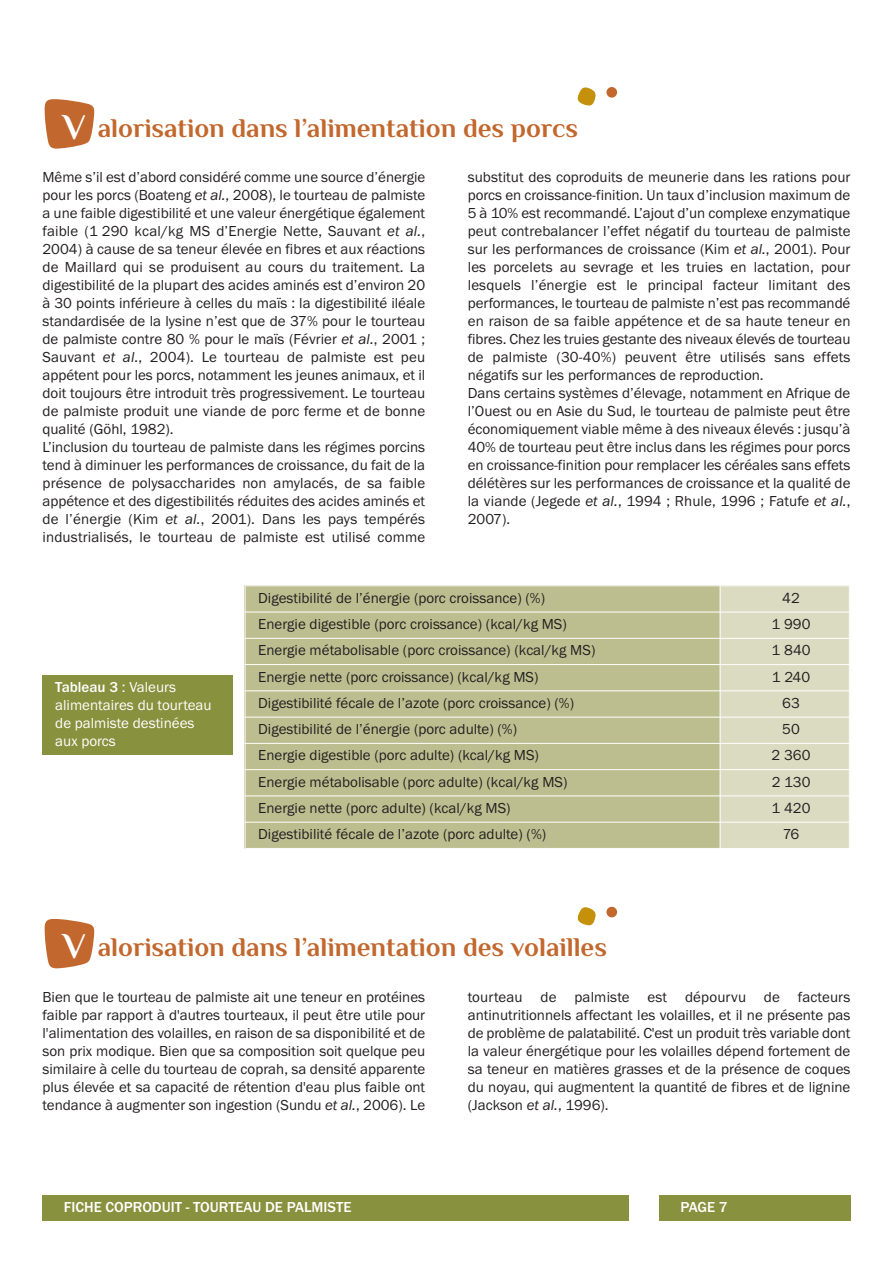
<style>
.page{position:relative;width:893px;height:1263px;background:#fff}
.page>*{position:absolute;margin:0;border:0;box-sizing:border-box;transform-origin:0 0}
.t1{font:700 27px "Philosopher";color:#c2682e}
.t2{font:15px/18px "Franklin Gothic";color:#231f20}
.t3{font:15px/18px "Franklin Gothic";color:#fff}
.t4{font:500 15px "Franklin Gothic";color:#fff}
.s1{font-size:36px;color:#fff}
.s2{font-style:italic}
.s3{font-weight:500}
</style>
<div class="page">
<div style="left:43px;top:1195px;width:586px;height:25px;background:#88913d"></div>
<div style="left:659px;top:1195px;width:191px;height:25px;background:#88913d"></div>
<div style="left:606px;top:87px;width:11px;height:11px;background:#c2682e;border-radius:50%"></div>
<svg style="left:45px;top:99px;width:49px;height:50px;background:#ca7d4c"></svg>
<svg style="left:577px;top:87px;width:19px;height:19px"></svg>
<div style="left:43px;top:675px;width:190px;height:80px;background:#88913d"></div>
<div style="left:245px;top:585px;width:475px;height:27px;background:#bdbe8f"></div>
<div style="left:720px;top:585px;width:130px;height:27px;background:#dbdbc2"></div>
<div style="left:245px;top:612px;width:475px;height:26px;background:#bdbe8f"></div>
<div style="left:720px;top:612px;width:130px;height:26px;background:#dbdbc2"></div>
<div style="left:245px;top:638px;width:475px;height:27px;background:#bdbe8f"></div>
<div style="left:720px;top:638px;width:130px;height:27px;background:#dbdbc2"></div>
<div style="left:245px;top:665px;width:475px;height:26px;background:#bdbe8f"></div>
<div style="left:720px;top:665px;width:130px;height:26px;background:#dbdbc2"></div>
<div style="left:245px;top:691px;width:475px;height:26px;background:#bdbe8f"></div>
<div style="left:720px;top:691px;width:130px;height:26px;background:#dbdbc2"></div>
<div style="left:245px;top:717px;width:475px;height:26px;background:#bdbe8f"></div>
<div style="left:720px;top:717px;width:130px;height:26px;background:#dbdbc2"></div>
<div style="left:245px;top:743px;width:475px;height:27px;background:#bdbe8f"></div>
<div style="left:720px;top:743px;width:130px;height:27px;background:#dbdbc2"></div>
<div style="left:245px;top:770px;width:475px;height:26px;background:#bdbe8f"></div>
<div style="left:720px;top:770px;width:130px;height:26px;background:#dbdbc2"></div>
<div style="left:245px;top:796px;width:475px;height:26px;background:#bdbe8f"></div>
<div style="left:720px;top:796px;width:130px;height:26px;background:#dbdbc2"></div>
<div style="left:245px;top:822px;width:475px;height:27px;background:#bdbe8f"></div>
<div style="left:720px;top:822px;width:130px;height:27px;background:#dbdbc2"></div>
<hr style="left:245px;top:585px;width:1px;height:264px;background:#fff">
<hr style="left:720px;top:585px;width:1px;height:264px;background:#fff">
<hr style="left:849px;top:585px;width:1px;height:264px;background:#fff">
<hr style="left:245px;top:585px;width:605px;height:1px;background:#fff">
<hr style="left:245px;top:612px;width:605px;height:1px;background:#fff">
<hr style="left:245px;top:638px;width:605px;height:1px;background:#fff">
<hr style="left:245px;top:664px;width:605px;height:1px;background:#fff">
<hr style="left:245px;top:690px;width:605px;height:1px;background:#fff">
<hr style="left:245px;top:717px;width:605px;height:1px;background:#fff">
<hr style="left:245px;top:743px;width:605px;height:1px;background:#fff">
<hr style="left:245px;top:769px;width:605px;height:1px;background:#fff">
<hr style="left:245px;top:795px;width:605px;height:1px;background:#fff">
<hr style="left:245px;top:822px;width:605px;height:1px;background:#fff">
<hr style="left:245px;top:848px;width:605px;height:1px;background:#fff">
<div style="left:606px;top:907px;width:11px;height:10px;background:#c2682e;border-radius:50%"></div>
<svg style="left:45px;top:919px;width:49px;height:49px;background:#c97b48"></svg>
<svg style="left:577px;top:907px;width:19px;height:18px"></svg>
<h1 class="t1" style="left:63px;top:113px;width:517px"><span class="s1">V</span> alorisation dans l’alimentation des porcs</h1>
<p class="t2" style="left:43px;top:168px;width:384px">Même s’il est d’abord considéré comme une source d’énergie pour les porcs (Boateng <span class="s2">et al.</span>, 2008), le tourteau de palmiste a une faible digestibilité et une valeur énergétique également faible (1 290 kcal/kg MS d’Energie Nette, Sauvant <span class="s2">et al.</span>, 2004) à cause de sa teneur élevée en fibres et aux réactions de Maillard qui se produisent au cours du traitement. La digestibilité de la plupart des acides aminés est d’environ 20 à 30 points inférieure à celles du maïs : la digestibilité iléale standardisée de la lysine n’est que de 37% pour le tourteau de palmiste contre 80 % pour le maïs (Février <span class="s2">et al.</span>, 2001 ; Sauvant <span class="s2">et al.</span>, 2004). Le tourteau de palmiste est peu appétent pour les porcs, notamment les jeunes animaux, et il doit toujours être introduit très progressivement. Le tourteau de palmiste produit une viande de porc ferme et de bonne qualité (Göhl, 1982).<br>L’inclusion du tourteau de palmiste dans les régimes porcins tend à diminuer les performances de croissance, du fait de la présence de polysaccharides non amylacés, de sa faible appétence et des digestibilités réduites des acides aminés et de l’énergie (Kim <span class="s2">et al.</span>, 2001). Dans les pays tempérés industrialisés, le tourteau de palmiste est utilisé comme</p>
<p class="t2" style="left:468px;top:168px;width:384px">substitut des coproduits de meunerie dans les rations pour porcs en croissance-finition. Un taux d’inclusion maximum de 5 à 10% est recommandé. L’ajout d’un complexe enzymatique peut contrebalancer l’effet négatif du tourteau de palmiste sur les performances de croissance (Kim <span class="s2">et al.</span>, 2001). Pour les porcelets au sevrage et les truies en lactation, pour lesquels l’énergie est le principal facteur limitant des performances, le tourteau de palmiste n’est pas recommandé en raison de sa faible appétence et de sa haute teneur en fibres. Chez les truies gestante des niveaux élevés de tourteau de palmiste (30-40%) peuvent être utilisés sans effets négatifs sur les performances de reproduction.<br>Dans certains systèmes d’élevage, notamment en Afrique de l’Ouest ou en Asie du Sud, le tourteau de palmiste peut être économiquement viable même à des niveaux élevés : jusqu’à 40% de tourteau peut être inclus dans les régimes pour porcs en croissance-finition pour remplacer les céréales sans effets délétères sur les performances de croissance et la qualité de la viande (Jegede <span class="s2">et al.</span>, 1994 ; Rhule, 1996 ; Fatufe <span class="s2">et al.</span>, 2007).</p>
<p class="t3" style="left:55px;top:678px;width:158px"><span class="s3">Tableau 3</span> : Valeurs alimentaires du tourteau de palmiste destinées aux porcs</p>
<p class="t2" style="left:258px;top:589px;width:288px">Digestibilité de l’énergie (porc croissance) (%)</p>
<p class="t2" style="left:782px;top:589px;width:19px">42</p>
<p class="t2" style="left:258px;top:615px;width:310px">Energie digestible (porc croissance) (kcal/kg MS)</p>
<p class="t2" style="left:772px;top:615px;width:40px">1 990</p>
<p class="t2" style="left:258px;top:641px;width:339px">Energie métabolisable (porc croissance) (kcal/kg MS)</p>
<p class="t2" style="left:772px;top:641px;width:41px">1 840</p>
<p class="t2" style="left:258px;top:667px;width:282px">Energie nette (porc croissance) (kcal/kg MS)</p>
<p class="t2" style="left:772px;top:667px;width:40px">1 240</p>
<p class="t2" style="left:258px;top:694px;width:317px">Digestibilité fécale de l’azote (porc croissance) (%)</p>
<p class="t2" style="left:782px;top:694px;width:19px">63</p>
<p class="t2" style="left:258px;top:720px;width:260px">Digestibilité de l’énergie (porc adulte) (%)</p>
<p class="t2" style="left:782px;top:720px;width:19px">50</p>
<p class="t2" style="left:258px;top:746px;width:282px">Energie digestible (porc adulte) (kcal/kg MS)</p>
<p class="t2" style="left:772px;top:746px;width:40px">2 360</p>
<p class="t2" style="left:258px;top:772px;width:311px">Energie métabolisable (porc adulte) (kcal/kg MS)</p>
<p class="t2" style="left:772px;top:772px;width:40px">2 130</p>
<p class="t2" style="left:258px;top:799px;width:254px">Energie nette (porc adulte) (kcal/kg MS)</p>
<p class="t2" style="left:772px;top:799px;width:40px">1 420</p>
<p class="t2" style="left:258px;top:825px;width:290px">Digestibilité fécale de l’azote (porc adulte) (%)</p>
<p class="t2" style="left:783px;top:825px;width:18px">76</p>
<h1 class="t1" style="left:63px;top:933px;width:546px"><span class="s1">V</span> alorisation dans l’alimentation des volailles</h1>
<p class="t2" style="left:43px;top:988px;width:384px;text-align:justify">Bien que le tourteau de palmiste ait une teneur en protéines faible par rapport à d'autres tourteaux, il peut être utile pour l'alimentation des volailles, en raison de sa disponibilité et de son prix modique. Bien que sa composition soit quelque peu similaire à celle du tourteau de coprah, sa densité apparente plus élevée et sa capacité de rétention d'eau plus faible ont tendance à augmenter son ingestion (Sundu <span class="s2">et al.</span>, 2006). Le</p>
<p class="t2" style="left:468px;top:988px;width:384px;text-align:justify">tourteau de palmiste est dépourvu de facteurs antinutritionnels affectant les volailles, et il ne présente pas de problème de palatabilité. C'est un produit très variable dont la valeur énergétique pour les volailles dépend fortement de sa teneur en matières grasses et de la présence de coques du noyau, qui augmentent la quantité de fibres et de lignine (Jackson <span class="s2">et al.</span>, 1996).</p>
<p class="t4" style="left:64px;top:1197px;width:289px">FICHE COPRODUIT - TOURTEAU DE PALMISTE</p>
<p class="t4" style="left:680px;top:1197px;width:49px">PAGE 7</p>
</div>
